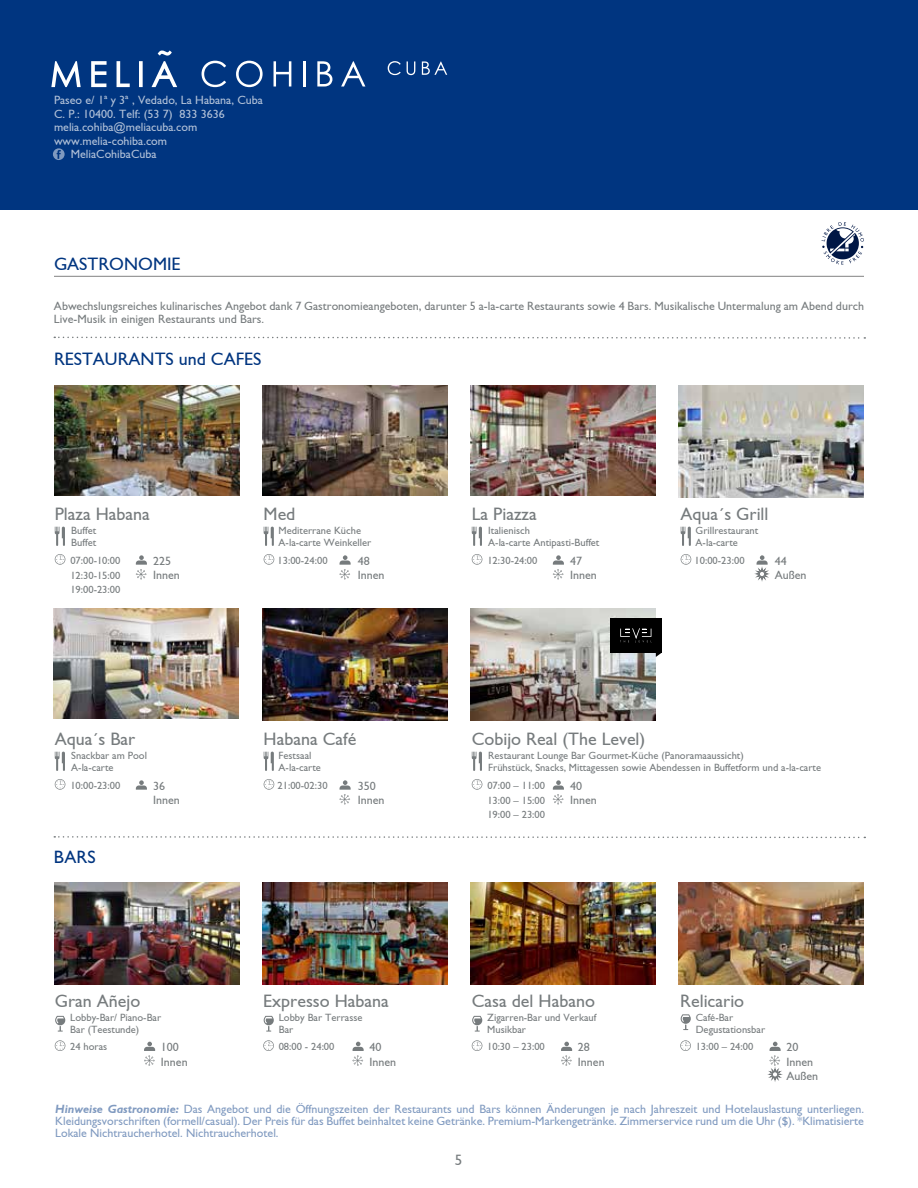
<style>
.page{position:relative;width:918px;height:1188px;background:#fff}
.page>*{position:absolute;margin:0;border:0;box-sizing:border-box;transform-origin:0 0}
.t1{font:18px "Gill Sans";color:#767b7d}
.t2{font:18px "Gill Sans";color:#003580}
.t3{font:18px "Gill Sans Std";color:#003580}
.t4{font:15px "Gill Sans";color:#767b7d}
.t5{font:12px/12px "Gill Sans";color:#809ac0;text-align:justify}
.t6{font:12px/14.9px "Gill Sans";color:#767b7d}
.t7{font:12px "Gill Sans";color:#fff}
.t8{font:10.5px/12px "Gill Sans";color:#767b7d}
.s1{font-weight:700;font-style:italic}
</style>
<div class="page">
<div style="left:0;top:0;width:918px;height:210px;background:#003580"></div>
<svg style="left:202px;top:61px;width:24px;height:26px"></svg>
<svg style="left:236px;top:61px;width:27px;height:26px"></svg>
<svg style="left:274px;top:61px;width:17px;height:26px"></svg>
<hr style="left:303px;top:61px;width:3px;height:26px;background:#fff">
<svg style="left:317px;top:61px;width:15px;height:26px"></svg>
<svg style="left:341px;top:61px;width:24px;height:26px"></svg>
<svg style="left:51px;top:50px;width:126px;height:37px"></svg>
<svg style="left:388px;top:61px;width:13px;height:14px"></svg>
<svg style="left:407px;top:61px;width:8px;height:14px"></svg>
<svg style="left:422px;top:61px;width:25px;height:14px"></svg>
<svg style="left:53px;top:148px;width:12px;height:12px"></svg>
<img style="left:54px;top:386px;width:186px;height:110px">
<img style="left:262px;top:386px;width:186px;height:110px">
<img style="left:470px;top:386px;width:186px;height:110px">
<svg style="left:55px;top:554px;width:10px;height:11px"></svg>
<svg style="left:136px;top:555px;width:11px;height:24px"></svg>
<svg style="left:264px;top:554px;width:10px;height:11px"></svg>
<svg style="left:340px;top:555px;width:11px;height:24px"></svg>
<svg style="left:55px;top:1040px;width:10px;height:11px"></svg>
<svg style="left:144px;top:1042px;width:11px;height:24px"></svg>
<svg style="left:54px;top:836px;width:811px;height:3px"></svg>
<svg style="left:55px;top:526px;width:10px;height:20px"></svg>
<svg style="left:264px;top:526px;width:10px;height:20px"></svg>
<svg style="left:55px;top:1016px;width:10px;height:16px"></svg>
<img style="left:53px;top:609px;width:186px;height:110px">
<svg style="left:472px;top:554px;width:10px;height:11px"></svg>
<svg style="left:553px;top:555px;width:11px;height:24px"></svg>
<svg style="left:681px;top:554px;width:10px;height:11px"></svg>
<svg style="left:757px;top:555px;width:11px;height:25px"></svg>
<svg style="left:472px;top:526px;width:10px;height:20px"></svg>
<svg style="left:681px;top:526px;width:10px;height:20px"></svg>
<img style="left:678px;top:386px;width:186px;height:111px">
<img style="left:262px;top:609px;width:186px;height:112px">
<img style="left:470px;top:609px;width:186px;height:112px">
<svg style="left:55px;top:779px;width:10px;height:11px"></svg>
<svg style="left:136px;top:780px;width:11px;height:10px"></svg>
<svg style="left:264px;top:779px;width:10px;height:11px"></svg>
<svg style="left:340px;top:780px;width:11px;height:24px"></svg>
<svg style="left:55px;top:751px;width:10px;height:20px"></svg>
<svg style="left:264px;top:751px;width:10px;height:20px"></svg>
<svg style="left:472px;top:779px;width:10px;height:11px"></svg>
<svg style="left:553px;top:780px;width:11px;height:24px"></svg>
<svg style="left:472px;top:751px;width:10px;height:20px"></svg>
<img style="left:54px;top:883px;width:186px;height:102px">
<img style="left:262px;top:883px;width:186px;height:102px">
<img style="left:470px;top:883px;width:186px;height:102px">
<img style="left:678px;top:883px;width:186px;height:102px">
<svg style="left:263px;top:1040px;width:11px;height:11px"></svg>
<svg style="left:353px;top:1042px;width:11px;height:24px"></svg>
<svg style="left:264px;top:1016px;width:10px;height:16px"></svg>
<svg style="left:472px;top:1040px;width:10px;height:11px"></svg>
<svg style="left:561px;top:1042px;width:11px;height:24px"></svg>
<svg style="left:472px;top:1016px;width:10px;height:16px"></svg>
<svg style="left:680px;top:1040px;width:11px;height:11px"></svg>
<svg style="left:770px;top:1042px;width:11px;height:38px"></svg>
<svg style="left:681px;top:1014px;width:10px;height:16px"></svg>
<div style="left:610px;top:618px;width:52px;height:35px;background:#000"></div>
<svg style="left:620px;top:628px;width:32px;height:14px"></svg>
<svg style="left:656px;top:653px;width:5px;height:4px"></svg>
<hr style="left:54px;top:276px;width:810px;height:1px;background:#000">
<svg style="left:54px;top:336px;width:811px;height:3px"></svg>
<svg style="left:821px;top:222px;width:43px;height:43px"></svg>
<p class="t7" style="left:54px;top:93px;width:210px">Paseo e/ 1ª y 3ª , Vedado, La Habana, Cuba</p>
<p class="t7" style="left:54px;top:107px;width:172px">C. P.: 10400. Telf: (53 7) 833 3636</p>
<p class="t7" style="left:54px;top:120px;width:145px">melia.cohiba@meliacuba.com</p>
<p class="t7" style="left:54px;top:134px;width:115px">www.melia-cohiba.com</p>
<p class="t7" style="left:71px;top:147px;width:87px">MeliaCohibaCuba</p>
<h1 class="t2" style="left:54px;top:254px;width:128px">GASTRONOMIE</h1>
<p class="t6" style="left:54px;top:299px;width:812px;line-height:13.5px">Abwechslungsreiches kulinarisches Angebot dank 7 Gastronomieangeboten, darunter 5 a-la-carte Restaurants sowie 4 Bars. Musikalische Untermalung am Abend durch<br>Live-Musik in einigen Restaurants und Bars.</p>
<h1 class="t2" style="left:54px;top:349px;width:209px">RESTAURANTS und CAFES</h1>
<h1 class="t1" style="left:55px;top:503px;width:97px">Plaza Habana</h1>
<p class="t8" style="left:70px;top:554px;width:51px">07:00-10:00</p>
<p class="t6" style="left:153px;top:553px;width:19px">225</p>
<p class="t8" style="left:70px;top:569px;width:51px">12:30-15:00</p>
<p class="t6" style="left:153px;top:568px;width:28px">Innen</p>
<p class="t8" style="left:70px;top:583px;width:51px">19:00-23:00</p>
<h1 class="t1" style="left:264px;top:503px;width:33px">Med</h1>
<p class="t8" style="left:278px;top:554px;width:51px">13:00-24:00</p>
<p class="t6" style="left:358px;top:553px;width:28px">48<br>Innen</p>
<p class="t8" style="left:71px;top:525px;width:26px">Buffet<br>Buffet</p>
<p class="t8" style="left:279px;top:525px;width:94px">Mediterrane Küche<br>A-la-carte Weinkeller</p>
<h1 class="t1" style="left:264px;top:728px;width:94px">Habana Café</h1>
<p class="t8" style="left:278px;top:779px;width:51px">21:00-02:30</p>
<p class="t6" style="left:358px;top:778px;width:28px">350<br>Innen</p>
<h1 class="t1" style="left:55px;top:728px;width:82px">Aqua´s Bar</h1>
<p class="t8" style="left:70px;top:779px;width:51px">10:00-23:00</p>
<p class="t6" style="left:153px;top:778px;width:28px">36<br>Innen</p>
<p class="t8" style="left:71px;top:750px;width:77px">Snackbar am Pool<br>A-la-carte</p>
<p class="t8" style="left:279px;top:750px;width:44px">Festsaal<br>A-la-carte</p>
<h1 class="t3" style="left:54px;top:846px;width:43px">BARS</h1>
<h1 class="t1" style="left:681px;top:503px;width:89px">Aqua´s Grill</h1>
<p class="t8" style="left:695px;top:554px;width:51px">10:00-23:00</p>
<p class="t6" style="left:775px;top:553px;width:33px">44<br>Außen</p>
<h1 class="t1" style="left:472px;top:503px;width:67px">La Piazza</h1>
<p class="t8" style="left:487px;top:554px;width:51px">12:30-24:00</p>
<p class="t6" style="left:570px;top:553px;width:28px">47<br>Innen</p>
<p class="t8" style="left:488px;top:525px;width:113px">Italienisch<br>A-la-carte Antipasti-Buffet</p>
<p class="t8" style="left:696px;top:525px;width:64px">Grillrestaurant<br>A-la-carte</p>
<h1 class="t1" style="left:472px;top:728px;width:175px">Cobijo Real (The Level)</h1>
<p class="t8" style="left:487px;top:779px;width:59px">07:00 – 11:00</p>
<p class="t6" style="left:570px;top:778px;width:13px">40</p>
<p class="t8" style="left:487px;top:794px;width:59px">13:00 – 15:00</p>
<p class="t6" style="left:570px;top:793px;width:28px">Innen</p>
<p class="t8" style="left:487px;top:808px;width:59px">19:00 – 23:00</p>
<p class="t8" style="left:488px;top:750px;width:334px">Restaurant Lounge Bar Gourmet-Küche (Panoramaaussicht)<br>Frühstück, Snacks, Mittagessen sowie Abendessen in Buffetform und a-la-carte</p>
<h1 class="t1" style="left:55px;top:991px;width:87px">Gran Añejo</h1>
<p class="t8" style="left:70px;top:1041px;width:39px">24 horas</p>
<p class="t6" style="left:161px;top:1039px;width:28px">100<br>Innen</p>
<p class="t5" style="left:55px;top:1103px;width:810px"><span class="s1">Hinweise Gastronomie:</span> Das Angebot und die Öffnungszeiten der Restaurants und Bars können Änderungen je nach Jahreszeit und Hotelauslastung unterliegen.<br>Kleidungsvorschriften (formell/casual). Der Preis für das Buffet beinhaltet keine Getränke. Premium-Markengetränke. Zimmerservice rund um die Uhr ($). *Klimatisierte Lokale Nichtraucherhotel. Nichtraucherhotel.</p>
<h1 class="t1" style="left:472px;top:991px;width:125px">Casa del Habano</h1>
<p class="t8" style="left:487px;top:1041px;width:59px">10:30 – 23:00</p>
<p class="t6" style="left:578px;top:1039px;width:28px">28<br>Innen</p>
<h1 class="t1" style="left:263px;top:991px;width:127px">Expresso Habana</h1>
<p class="t8" style="left:279px;top:1041px;width:57px">08:00 - 24:00</p>
<p class="t6" style="left:369px;top:1039px;width:28px">40<br>Innen</p>
<h1 class="t1" style="left:680px;top:991px;width:65px">Relicario</h1>
<p class="t8" style="left:696px;top:1041px;width:59px">13:00 – 24:00</p>
<p class="t6" style="left:786px;top:1040px;width:33px;line-height:14.4px">20<br>Innen<br>Außen</p>
<p class="t8" style="left:487px;top:1012px;width:111px">Zigarren-Bar und Verkauf<br>Musikbar</p>
<p class="t8" style="left:696px;top:1012px;width:71px">Café-Bar<br>Degustationsbar</p>
<p class="t8" style="left:70px;top:1012px;width:92px">Lobby-Bar/ Piano-Bar<br>Bar (Teestunde)</p>
<p class="t8" style="left:279px;top:1012px;width:85px">Lobby Bar Terrasse<br>Bar</p>
<h2 class="t4" style="left:455px;top:1151px;width:9px">5</h2>
</div>
